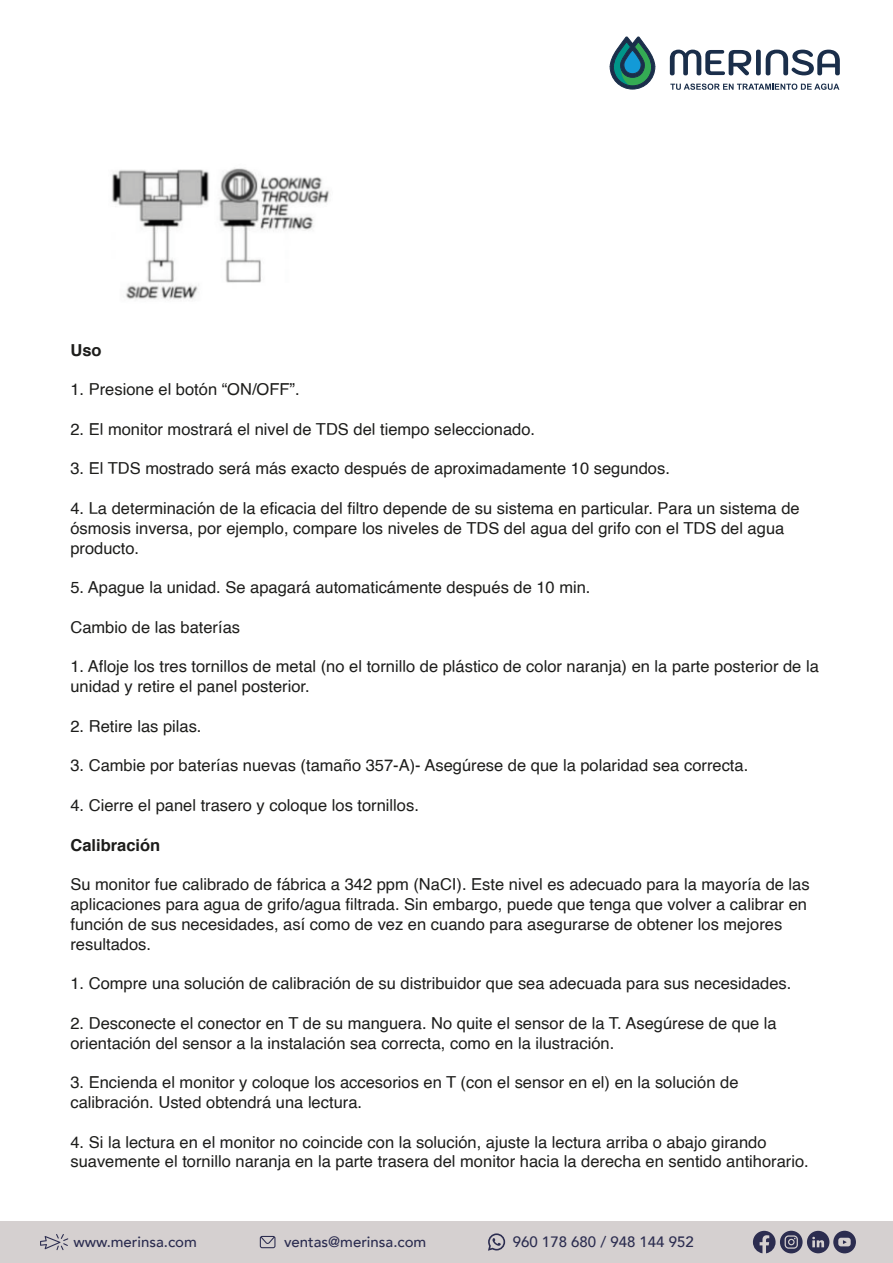
<style>
.page{position:relative;width:893px;height:1263px;background:#fff}
.page>*{position:absolute;margin:0;border:0;box-sizing:border-box;transform-origin:0 0}
.t1{font:16.5px/19.8px "Helvetica";color:#1d1d1b}
.t2{font:700 16.5px "Helvetica";color:#1d1d1b}
.t3{font:500 15px "Avenir";color:#2c2d50}
</style>
<div class="page">
<div style="left:0;top:1221px;width:893px;height:42px;background:#d5d0d0"></div>
<svg style="left:40px;top:1234px;width:28px;height:16px"></svg>
<svg style="left:260px;top:1236px;width:15px;height:12px"></svg>
<svg style="left:488px;top:1233px;width:17px;height:18px"></svg>
<svg style="left:753px;top:1231px;width:103px;height:22px"></svg>
<svg style="left:670px;top:50px;width:170px;height:25px"></svg>
<svg style="left:670px;top:84px;width:169px;height:6px"></svg>
<svg style="left:610px;top:36px;width:45px;height:54px"></svg>
<img style="left:112px;top:168px;width:218px;height:132px">
<p class="t2" style="left:70px;top:339px;width:33px">Uso</p>
<p class="t1" style="left:70px;top:380px;width:231px">1. Presione el botón “ON/OFF”.</p>
<p class="t1" style="left:70px;top:420px;width:466px">2. El monitor mostrará el nivel de TDS del tiempo seleccionado.</p>
<p class="t1" style="left:70px;top:459px;width:601px">3. El TDS mostrado será más exacto después de aproximadamente 10 segundos.</p>
<p class="t1" style="left:70px;top:499px;width:731px">4. La determinación de la eficacia del filtro depende de su sistema en particular. Para un sistema de ósmosis inversa, por ejemplo, compare los niveles de TDS del agua del grifo con el TDS del agua producto.</p>
<p class="t1" style="left:70px;top:578px;width:522px">5. Apague la unidad. Se apagará automaticámente después de 10 min.</p>
<p class="t1" style="left:70px;top:618px;width:171px">Cambio de las baterías</p>
<p class="t1" style="left:70px;top:657px;width:750px">1. Afloje los tres tornillos de metal (no el tornillo de plástico de color naranja) en la parte posterior de la unidad y retire el panel posterior.</p>
<p class="t1" style="left:70px;top:717px;width:133px">2. Retire las pilas.</p>
<p class="t1" style="left:70px;top:756px;width:679px">3. Cambie por baterías nuevas (tamaño 357-A)- Asegúrese de que la polaridad sea correcta.</p>
<p class="t1" style="left:70px;top:796px;width:350px">4. Cierre el panel trasero y coloque los tornillos.</p>
<p class="t2" style="left:70px;top:834px;width:91px">Calibración</p>
<p class="t1" style="left:70px;top:875px;width:741px">Su monitor fue calibrado de fábrica a 342 ppm (NaCI). Este nivel es adecuado para la mayoría de las aplicaciones para agua de grifo/agua filtrada. Sin embargo, puede que tenga que volver a calibrar en función de sus necesidades, así como de vez en cuando para asegurarse de obtener los mejores resultados.</p>
<p class="t1" style="left:70px;top:974px;width:722px">1. Compre una solución de calibración de su distribuidor que sea adecuada para sus necesidades.</p>
<p class="t1" style="left:70px;top:1014px;width:708px">2. Desconecte el conector en T de su manguera. No quite el sensor de la T. Asegúrese de que la orientación del sensor a la instalación sea correcta, como en la ilustración.</p>
<p class="t1" style="left:70px;top:1073px;width:670px">3. Encienda el monitor y coloque los accesorios en T (con el sensor en el) en la solución de calibración. Usted obtendrá una lectura.</p>
<p class="t1" style="left:70px;top:1132px;width:740px">4. Si la lectura en el monitor no coincide con la solución, ajuste la lectura arriba o abajo girando suavemente el tornillo naranja en la parte trasera del monitor hacia la derecha en sentido antihorario.</p>
<p class="t3" style="left:73px;top:1228px;width:125px">www.merinsa.com</p>
<p class="t3" style="left:284px;top:1228px;width:144px">ventas@merinsa.com</p>
<p class="t3" style="left:513px;top:1228px;width:182px">960 178 680 / 948 144 952</p>
</div>
